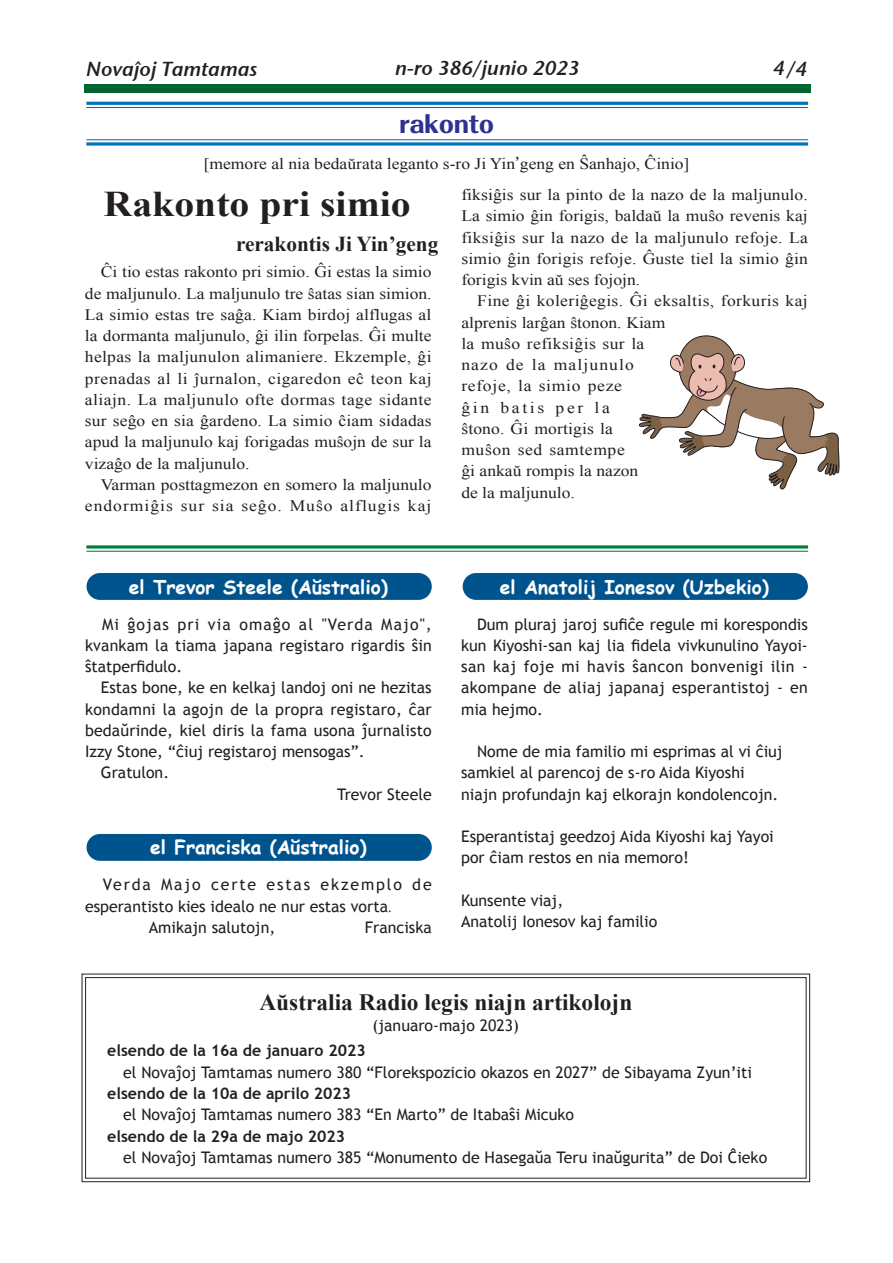
<style>
.page{position:relative;width:893px;height:1263px;background:#fff}
.page>*{position:absolute;margin:0;border:0;box-sizing:border-box;transform-origin:0 0}
.t1{font:700 36.15px "Times New Roman";color:#231f20;scale:1.1 1}
.t2{font:700 23.4px "Times New Roman";color:#231f20}
.t3{font:800 23.4px "Folk Pro";color:#2e3092}
.t4{font:700 21.3px "Times New Roman";color:#231f20}
.t5{font:20.25px "Stone Sans Sem ITCTT Semi Ita";color:#231f20}
.t6{font:700 19.2px "Comic Sans MS";color:#fff}
.t7{font:15.9px/21.3px "Trebuchet MS";color:#231f20}
.t8{font:15.9px/21.3px "Times New Roman";color:#231f20;text-align:justify;scale:1.1 1}
.t9{font:700 15.9px "Trebuchet MS";color:#231f20}
.t10{font:15.9px/21.3px "Trebuchet MS";letter-spacing:.02em;color:#231f20}
.t11{font:15.9px "Times New Roman";letter-spacing:.02em;color:#231f20;scale:1.1 1}
.t12{font:15.9px "Times New Roman";letter-spacing:.025em;color:#231f20;scale:1.1 1}
.t13{font:15.9px "Times New Roman";letter-spacing:.055em;color:#231f20;scale:1.1 1}
.t14{font:15.9px "Trebuchet MS";letter-spacing:.03em;color:#231f20}
.t15{font:15.9px "Times New Roman";letter-spacing:.065em;color:#231f20;scale:1.1 1}
.t16{font:15.9px "Trebuchet MS";letter-spacing:.12em;color:#231f20}
.s1{font-family:"Hira Min Pro W3"}
.s2{font-family:"Koz Min Pr 6 N"}
</style>
<div class="page">
<div style="left:84px;top:84px;width:727px;height:9px;background:#00652e"></div>
<svg style="left:638px;top:335px;width:202px;height:155px"></svg>
<hr style="left:86px;top:102px;width:722px;height:3px;background:#0071bb">
<hr style="left:86px;top:107px;width:722px;height:1px;background:#0071bb">
<hr style="left:86px;top:139px;width:722px;height:1px;background:#0071bb">
<svg style="left:86px;top:142px;width:722px;height:4px;background:#338dc8"></svg>
<div style="left:87px;top:573px;width:345px;height:27px;background:#00548e;border-radius:13px"></div>
<div style="left:463px;top:573px;width:345px;height:27px;background:#00548e;border-radius:13px"></div>
<div style="left:87px;top:834px;width:345px;height:27px;background:#00548e;border-radius:13px"></div>
<svg style="left:81px;top:973px;width:729px;height:209px"></svg>
<div style="left:85px;top:977px;width:721px;height:201px;border:1px solid #231f20"></div>
<svg style="left:86px;top:545px;width:722px;height:4px;background:#339764"></svg>
<hr style="left:86px;top:551px;width:722px;height:1px;background:#007e3d">
<p class="t5" style="left:86px;top:52px;width:173px">Novaĵoj Tamtamas</p>
<p class="t5" style="left:395px;top:52px;width:186px">-n ro 386/junio 2023</p>
<h2 class="t3" style="left:399px;top:104px;width:96px">rakonto</h2>
<p class="t8" style="left:204px;top:152px;width:443px">[memore al nia bedaŭrata leganto -s ro Ji Yin<span class="s1">ʼ</span>geng en Ŝanhajo, Ĉinio[</p>
<p class="t5" style="left:773px;top:52px;width:35px">4/4</p>
<h1 class="t1" style="left:104px;top:179px;width:281px">Rakonto pri simio</h1>
<h3 class="t4" style="left:236px;top:229px;width:204px">rerakontis Ji Yin’geng</h3>
<p class="t8" style="left:85px;top:261px;width:317px;text-indent:16px">Ĉi tio estas rakonto pri simio. Ĝi estas la simio de maljunulo. La maljunulo tre ŝatas sian simion.<br>La simio estas tre saĝa. Kiam birdoj alflugas al la dormanta maljunulo, ĝi ilin forpelas. Ĝi multe helpas la maljunulon alimaniere. Ekzemple, ĝi prenadas al li ĵurnalon, cigaredon eĉ teon kaj aliajn. La maljunulo ofte dormas tage sidante sur seĝo en sia ĝardeno. La simio ĉiam sidadas apud la maljunulo kaj forigadas muŝojn de sur la vizaĝo de la maljunulo.</p>
<p class="t8" style="left:101px;top:474px;width:302px;text-align:right">Varman posttagmezon en somero la maljunulo kaj</p>
<p class="t13" style="left:85px;top:495px;width:81px">endormiĝis</p>
<p class="t8" style="left:212px;top:495px;width:21px">sia</p>
<p class="t13" style="left:340px;top:495px;width:56px">alflugis</p>
<p class="t8" style="left:241px;top:495px;width:38px">seĝo.</p>
<p class="t8" style="left:290px;top:495px;width:41px">Muŝo</p>
<p class="t8" style="left:181px;top:495px;width:23px">sur</p>
<p class="t8" style="left:461px;top:184px;width:317px">fiksiĝis sur la pinto de la nazo de la maljunulo.<br>La simio ĝin forigis, baldaŭ la muŝo revenis kaj fiksiĝis sur la nazo de la maljunulo refoje. La simio ĝin forigis refoje. Ĝuste tiel la simio ĝin forigis kvin aŭ ses fojojn.</p>
<p class="t11" style="left:477px;top:290px;width:302px">Fine ĝi koleriĝegis. Ĝi eksaltis, forkuris kaj</p>
<p class="t8" style="left:461px;top:311px;width:187px">alprenis larĝan ŝtonon. Kiam</p>
<p class="t12" style="left:461px;top:333px;width:168px">la muŝo refiksiĝis sur la</p>
<p class="t15" style="left:554px;top:354px;width:74px">maljunulo</p>
<p class="t8" style="left:506px;top:354px;width:18px">de</p>
<p class="t8" style="left:532px;top:354px;width:14px">la</p>
<p class="t8" style="left:461px;top:354px;width:35px">nazo</p>
<p class="t8" style="left:461px;top:375px;width:46px">refoje,</p>
<p class="t8" style="left:518px;top:375px;width:14px">la</p>
<p class="t8" style="left:539px;top:375px;width:39px">simio</p>
<p class="t8" style="left:588px;top:375px;width:33px">peze</p>
<p class="t8" style="left:461px;top:396px;width:162px;text-align:left">ĝ ni<br>ŝtono. Ĝi mortigis la muŝon sed samtempe ĝi ankaŭ rompis la nazon de la maljunulo.</p>
<p class="t8" style="left:500px;top:396px;width:41px">b a sit</p>
<p class="t8" style="left:595px;top:396px;width:15px">al</p>
<p class="t8" style="left:556px;top:396px;width:27px">per</p>
<p class="t6" style="left:129px;top:572px;width:260px">el Trevor Steele (Aŭstralio)</p>
<p class="t7" style="left:128px;top:613px;width:43px">ĝojas</p>
<p class="t7" style="left:239px;top:613px;width:53px">omaĝo</p>
<p class="t7" style="left:299px;top:613px;width:16px">al</p>
<p class="t7" style="left:322px;top:613px;width:53px">"Verda</p>
<p class="t7" style="left:85px;top:613px;width:348px;text-indent:17px">Mi<br>kvankam la tiama japana registaro rigardis ŝin ŝtatperfidulo.</p>
<p class="t7" style="left:101px;top:677px;width:332px">Estas bone, ke en kelkaj landoj oni ne hezitas</p>
<p class="t7" style="left:85px;top:698px;width:348px">kondamni la agojn de la propra registaro, ĉar</p>
<p class="t7" style="left:85px;top:720px;width:348px">bedaŭrinde, kiel diris la fama usona ĵurnalisto</p>
<p class="t7" style="left:85px;top:741px;width:281px">Izzy Stone, “ĉiuj registaroj mensogas .“</p>
<p class="t7" style="left:101px;top:762px;width:70px">Gratulon.</p>
<p class="t7" style="left:337px;top:783px;width:96px">Trevor Steele</p>
<p class="t7" style="left:178px;top:613px;width:23px">pri</p>
<p class="t7" style="left:208px;top:613px;width:24px">via</p>
<p class="t7" style="left:381px;top:613px;width:52px">Majo ,"</p>
<p class="t6" style="left:150px;top:833px;width:218px">el Franciska (Aŭstralio(</p>
<p class="t7" style="left:103px;top:874px;width:50px">Verda</p>
<p class="t7" style="left:85px;top:896px;width:308px">esperantisto kies idealo ne nur estas vorta<span class="s2">.</span></p>
<p class="t7" style="left:365px;top:917px;width:68px">Franciska</p>
<p class="t16" style="left:321px;top:875px;width:83px">ekzemplo</p>
<p class="t7" style="left:412px;top:874px;width:21px">de</p>
<p class="t7" style="left:161px;top:874px;width:41px">Majo</p>
<p class="t7" style="left:211px;top:874px;width:47px">certe</p>
<p class="t7" style="left:266px;top:874px;width:45px">estas</p>
<p class="t7" style="left:85px;top:917px;width:192px"><span class="s2">　　　　</span>Amikajn salutojn,</p>
<p class="t6" style="left:500px;top:572px;width:270px">el Anatolij Ionesov (Uzbekio(</p>
<p class="t7" style="left:477px;top:613px;width:332px">Dum pluraj jaroj sufiĉe regule mi korespondis</p>
<p class="t7" style="left:802px;top:656px;width:7px">-</p>
<p class="t7" style="left:461px;top:635px;width:348px">kun Kiyoshi-san kaj lia fidela vivkunulino Yayoi-</p>
<p class="t10" style="left:461px;top:677px;width:348px">akompane de aliaj japanaj esperantistoj - en mia hejmo.</p>
<p class="t7" style="left:461px;top:741px;width:323px;text-indent:16px">Nome de mia familio mi esprimas al vi ĉiuj samkiel al parencoj de -s ro Aida Kiyoshi niajn profundajn kaj elkorajn kondolencojn.</p>
<p class="t7" style="left:461px;top:826px;width:314px">Esperantistaj geedzoj Aida Kiyoshi kaj Yayoi por ĉiam restos en nia memoro!</p>
<p class="t7" style="left:461px;top:890px;width:198px">Kunsente viaj,<br>Anatolij Ionesov kaj familio</p>
<p class="t7" style="left:632px;top:656px;width:53px">ŝancon</p>
<p class="t7" style="left:493px;top:656px;width:25px">kaj</p>
<p class="t7" style="left:524px;top:656px;width:32px">foje</p>
<p class="t7" style="left:587px;top:656px;width:39px">havis</p>
<p class="t14" style="left:691px;top:657px;width:74px">bonvenigi</p>
<p class="t7" style="left:771px;top:656px;width:25px">ilin</p>
<p class="t7" style="left:561px;top:656px;width:20px">mi</p>
<p class="t7" style="left:461px;top:656px;width:26px">san</p>
<h2 class="t2" style="left:259px;top:986px;width:374px">Aŭstralia Radio legis niajn artikolojn</h2>
<p class="t7" style="left:373px;top:1015px;width:148px">(januaro-majo 2023(</p>
<p class="t9" style="left:107px;top:1041px;width:260px">elsendo de la 16a de januaro 2023</p>
<p class="t7" style="left:123px;top:1062px;width:630px">el Novaĵoj Tamtamas numero 380 “Florekspozicio okazos en 2027” de Sibayama Zyun’iti</p>
<p class="t9" style="left:107px;top:1083px;width:246px">elsendo de la 10a de aprilo 2023</p>
<p class="t7" style="left:123px;top:1104px;width:452px">el Novaĵoj Tamtamas numero 383 “En Marto” de Itabaŝi Micuko</p>
<p class="t9" style="left:107px;top:1126px;width:240px">elsendo de la 29a de majo 2023</p>
<p class="t7" style="left:123px;top:1147px;width:646px">el Novaĵoj Tamtamas numero 385 “Monumento de Hasegaŭa Teru inaŭgurita” de Doi Ĉieko</p>
</div>
